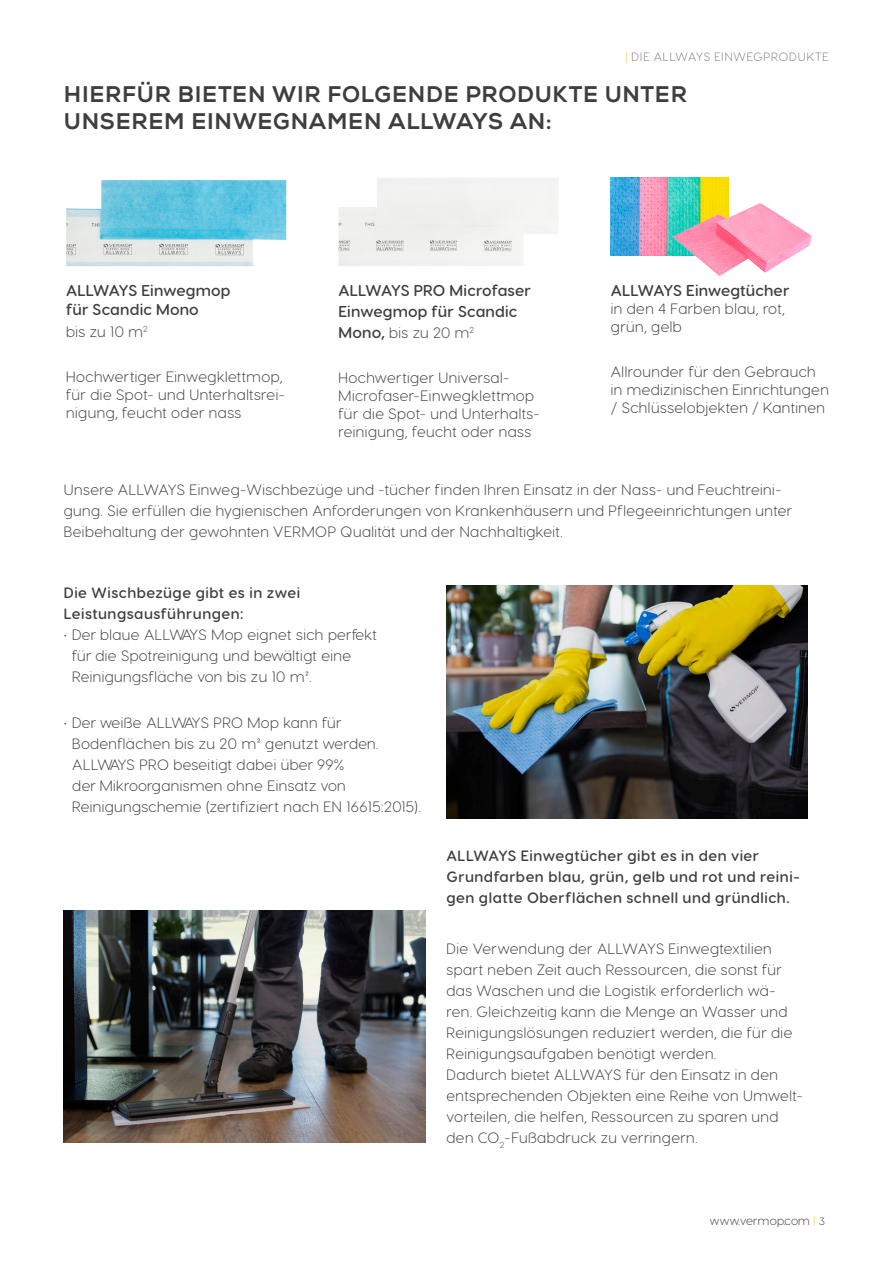
<style>
.page{position:relative;width:893px;height:1263px;background:#fff}
.page>*{position:absolute;margin:0;border:0;box-sizing:border-box;transform-origin:0 0}
.t1{font:22.5px/27px "Nexa X Bold";letter-spacing:.03em;color:#3e3e3f}
.t2{font:600 15.75px/18.9px "Visby Round CF";letter-spacing:.01em;color:#3e3e3f}
.t3{font:300 15px/21px "Visby Round CF";letter-spacing:.03em;color:#3e3e3f}
.t4{font:600 15px/21px "Visby Round CF";letter-spacing:.035em;color:#3e3e3f}
.t5{font:300 12px "Visby Round CF";letter-spacing:.07em;color:#817c7f}
.t6{font:300 12px "Visby Round CF";letter-spacing:.01em;color:#3e3e3f}
.s1{color:#fdc63e}
.s2{font-weight:600;font-size:15.75px}
.s3{font-size:10.5px;color:#303032}
</style>
<div class="page">
<img style="left:66px;top:180px;width:220px;height:86px">
<img style="left:338px;top:178px;width:220px;height:88px">
<img style="left:611px;top:178px;width:117px;height:78px">
<img style="left:673px;top:203px;width:139px;height:73px">
<img style="left:446px;top:586px;width:362px;height:232px">
<img style="left:64px;top:910px;width:361px;height:232px">
<p class="t5" style="left:625px;top:49px;width:205px"><span class="s1">|</span> DIE ALLWAYS EINWEGPRODUKTE</p>
<h1 class="t1" style="left:64px;top:81px;width:625px">HIERFÜR BIETEN WIR FOLGENDE PRODUKTE UNTER<br>UNSEREM EINWEGNAMEN ALLWAYS AN:</h1>
<p class="t2" style="left:66px;top:281px;width:166px">ALLWAYS Einwegmop für Scandic Mono</p>
<p class="t3" style="left:66px;top:321px;width:83px">bis zu 10 m<sup>2</sup></p>
<p class="t3" style="left:66px;top:367px;width:220px;line-height:18px">Hochwertiger Einwegklettmop, für die Spot- und Unterhaltsrei&shy;nigung, feucht oder nass</p>
<p class="t2" style="left:338px;top:280px;width:194px;line-height:21px">ALLWAYS PRO Microfaser<br>Einwegmop für Scandic</p>
<p class="t3" style="left:338px;top:322px;width:137px"><span class="s2">Mono,</span> bis zu 20 m<sup>2</sup></p>
<p class="t3" style="left:338px;top:368px;width:203px;line-height:18px">Hochwertiger Universal-<br>Microfaser-Einwegklettmop für die Spot- und Unterhalts&shy;reinigung, feucht oder nass</p>
<p class="t2" style="left:611px;top:281px;width:180px">ALLWAYS Einwegtücher</p>
<p class="t3" style="left:611px;top:299px;width:176px;line-height:18px">in den 4 Farben blau, rot, grün, gelb</p>
<p class="t3" style="left:611px;top:362px;width:220px;line-height:18px">Allrounder für den Gebrauch in medizinischen Einrichtungen / Schlüsselobjekten / Kantinen</p>
<p class="t3" style="left:64px;top:479px;width:730px">Unsere ALLWAYS Einweg-Wischbezüge und -tücher finden Ihren Einsatz in der Nass- und Feuchtreini&shy;gung. Sie erfüllen die hygienischen Anforderungen von Krankenhäusern und Pflegeeinrichtungen unter<br>Beibehaltung der gewohnten VERMOP Qualität und der Nachhaltigkeit.</p>
<p class="t4" style="left:64px;top:582px;width:238px">Die Wischbezüge gibt es in zwei<br>Leistungsausführungen:</p>
<p class="t3" style="left:72px;top:624px;width:306px;text-indent:-9px">• Der blaue ALLWAYS Mop eignet sich perfekt für die Spotreinigung und bewältigt eine<br>Reinigungsfläche von bis zu 10 m².</p>
<p class="t3" style="left:72px;top:712px;width:350px;text-indent:-9px">• Der weiße ALLWAYS PRO Mop kann für Bodenflächen bis zu 20 m² genutzt werden.<br>ALLWAYS PRO beseitigt dabei über 99%<br>der Mikroorganismen ohne Einsatz von Reinigungschemie (zertifiziert nach EN 16615:2015).</p>
<p class="t4" style="left:446px;top:845px;width:355px">ALLWAYS Einwegtücher gibt es in den vier<br>Grundfarben blau, grün, gelb und rot und reini&shy;gen glatte Oberflächen schnell und gründlich.</p>
<p class="t3" style="left:446px;top:937px;width:358px">Die Verwendung der ALLWAYS Einwegtextilien spart neben Zeit auch Ressourcen, die sonst für das Waschen und die Logistik erforderlich wä&shy;ren. Gleichzeitig kann die Menge an Wasser und Reinigungslösungen reduziert werden, die für die Reinigungsaufgaben benötigt werden.<br>Dadurch bietet ALLWAYS für den Einsatz in den entsprechenden Objekten eine Reihe von Umwelt&shy;vorteilen, die helfen, Ressourcen zu sparen und den CO<sub>2</sub>-Fußabdruck zu verringern.</p>
<p class="t6" style="left:710px;top:1213px;width:117px">www.vermop.com <span class="s1">I</span> <span class="s3">3</span></p>
</div>
